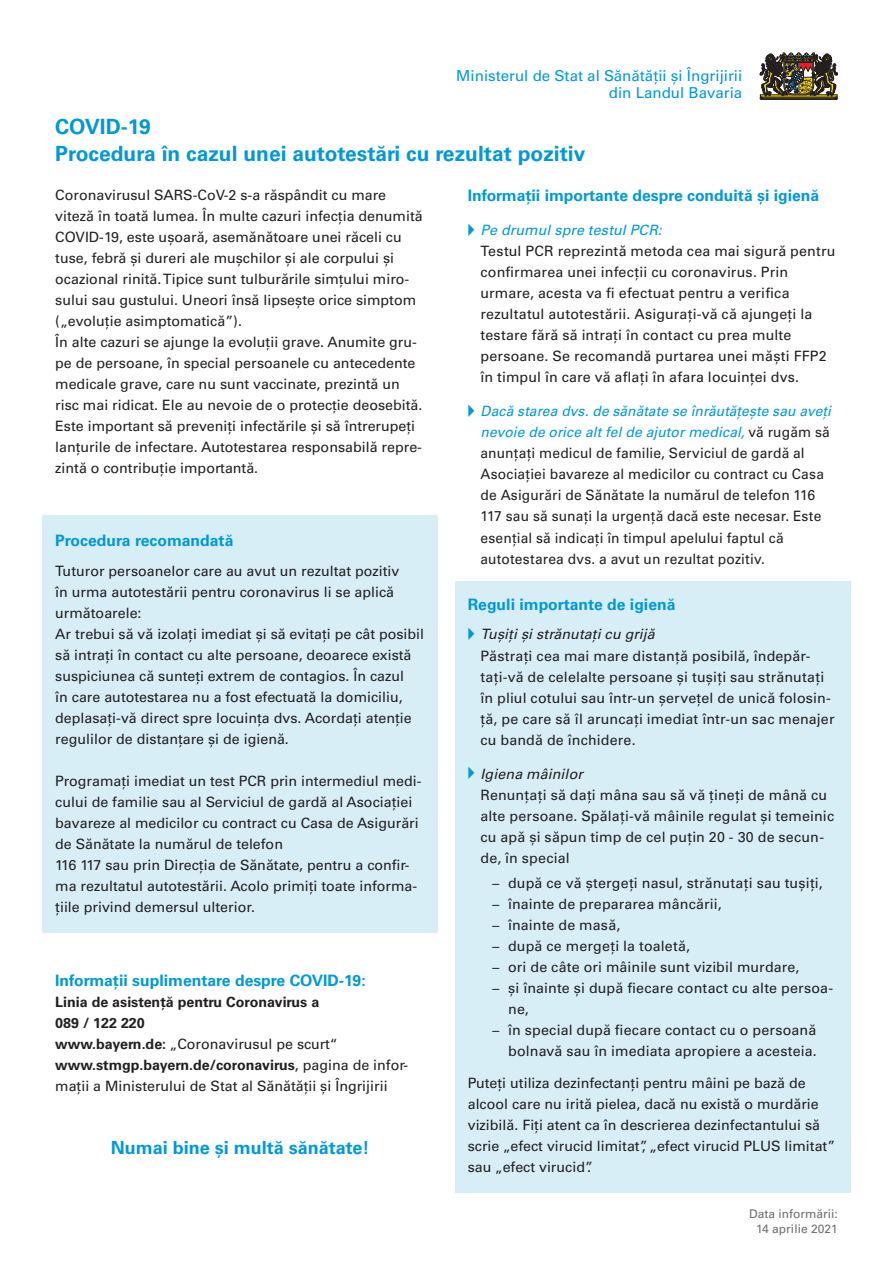
<style>
.page{position:relative;width:893px;height:1263px;background:#fff}
.page>*{position:absolute;margin:0;border:0;box-sizing:border-box;transform-origin:0 0}
.Head1{font:700 21px "Univers LT Pro 65";color:#0099d5}
.Head3{font:700 18px "Univers LT Pro 65";color:#0099d5}
.Head3-2{font:700 15.75px "Univers LT Pro 65";color:#0099d5}
.t1{font:15.15px/16.8px "Univers LT Pro 55 Roman";color:#0099d5;text-align:right}
.Fließtext{font:14.25px/21px "Univers LT Pro 55 Roman";color:#231f20}
.Fließtext_Abstand_da{font:14.25px/21px "Univers LT Pro 55 Roman";color:#231f20}
.Fließtext-2{font:700 14.25px/21px "Univers LT Pro 65";color:#231f20}
.Fußzeile{font:12px "Univers LT Pro 55 Roman";color:#6c6d70}
.s1{font-family:"Univers LT Pro 65";font-weight:700}
.s2{font-family:"Univers LT Pro 55";font-style:italic;color:#0099d5}
.s3{font-family:"Univers LT Pro 55";font-style:italic}
.s4{font-size:13.5px}
</style>
<div class="page">
<div style="left:455px;top:581px;width:395px;height:611px;background:#d8eef7"></div>
<div style="left:43px;top:516px;width:395px;height:417px;background:#d8eef7"></div>
<svg style="left:760px;top:53px;width:78px;height:47px;background:#655c47"></svg>
<p class="t1" style="left:456px;top:67px;width:288px">Ministerul de Stat al Sănătății și Îngrijirii din Landul Bavaria</p>
<h1 class="Head1" style="left:55px;top:114px;width:97px">COVID-19</h1>
<h1 class="Head1" style="left:55px;top:141px;width:532px">Procedura în cazul unei autotestări cu rezultat pozitiv</h1>
<p class="Fließtext" style="left:55px;top:185px;width:369px">Coronavirusul SARS-CoV-2 s-a răspândit cu mare viteză în toată lumea. În multe cazuri infecția denumită COVID-19, este ușoară, asemănătoare unei răceli cu tuse, febră și dureri ale mușchilor și ale corpului și ocazional rinită. Tipice sunt tulburările simțului miro&shy;sului sau gustului. Uneori însă lipsește orice simptom („evoluție asimptomatică”).<br>În alte cazuri se ajunge la evoluții grave. Anumite gru&shy;pe de persoane, în special persoanele cu antecedente medicale grave, care nu sunt vaccinate, prezintă un risc mai ridicat. Ele au nevoie de o protecție deosebită.<br>Este important să preveniți infectările și să întrerupeți lanțurile de infectare. Autotestarea responsabilă repre&shy;zintă o contribuție importantă.</p>
<h2 class="Head3-2" style="left:55px;top:531px;width:180px">Procedura recomandată</h2>
<p class="Fließtext_Abstand_da" style="left:55px;top:560px;width:370px">Tuturor persoanelor care au avut un rezultat pozitiv<br>în urma autotestării pentru coronavirus li se aplică următoarele:<br>Ar trebui să vă izolați imediat și să evitați pe cât posibil să intrați în contact cu alte persoane, deoarece există suspiciunea că sunteți extrem de contagios. În cazul<br>în care autotestarea nu a fost efectuată la domiciliu, deplasați-vă direct spre locuința dvs. Acordați atenție regulilor de distanțare și de igienă.</p>
<p class="Fließtext" style="left:55px;top:770px;width:368px">Programați imediat un test PCR prin intermediul medi&shy;cului de familie sau al Serviciul de gardă al Asociației bavareze al medicilor cu contract cu Casa de Asigurări de Sănătate la numărul de telefon<br>116 117 sau prin Direcția de Sănătate, pentru a confir&shy;ma rezultatul autotestării. Acolo primiți toate informa&shy;țiile privind demersul ulterior.</p>
<h2 class="Head3-2" style="left:55px;top:971px;width:312px">Informații suplimentare despre COVID-19:</h2>
<p class="Fließtext-2" style="left:55px;top:992px;width:266px">Linia de asistență pentru Coronavirus a<br>089 / 122 220</p>
<p class="Fließtext" style="left:55px;top:1034px;width:284px"><span class="s1">www.bayern.de:</span> „Coronavirusul pe scurt“</p>
<p class="Fließtext" style="left:55px;top:1055px;width:355px"><span class="s1">www.stmgp.bayern.de/coronavirus</span>, pagina de infor&shy;mații a Ministerului de Stat al Sănătății și Îngrijirii</p>
<h2 class="Head3" style="left:111px;top:1137px;width:260px">Numai bine și multă sănătate!</h2>
<h2 class="Head3-2" style="left:468px;top:186px;width:353px">Informații importante despre conduită și igienă</h2>
<p class="Fließtext" style="left:480px;top:220px;width:357px"><span class="s2">Pe drumul spre testul PCR:<br></span>Testul PCR reprezintă metoda cea mai sigură pentru confirmarea unei infecții cu coronavirus. Prin urmare, acesta va fi efectuat pentru a verifica rezultatul autotestării. Asigurați-vă că ajungeți la testare fără să intrați în contact cu prea multe persoane. Se recomandă purtarea unei măști FFP2 în timpul în care vă aflați în afara locuinței dvs.</p>
<p class="Fließtext" style="left:480px;top:401px;width:352px"><span class="s2">Dacă starea dvs. de sănătate se înrăutățește sau aveți nevoie de orice alt fel de ajutor medical,</span> vă rugăm să anunțați medicul de familie, Serviciul de gardă al Asociației bavareze al medicilor cu contract cu Casa de Asigurări de Sănătate la numărul de telefon 116<br>117 sau să sunați la urgență dacă este necesar. Este esențial să indicați în timpul apelului faptul că autotestarea dvs. a avut un rezultat pozitiv.</p>
<h2 class="Head3-2" style="left:468px;top:595px;width:209px">Reguli importante de igienă</h2>
<p class="Fließtext" style="left:480px;top:624px;width:356px"><span class="s3">Tușiți și strănutați cu grijă<br></span>Păstrați cea mai mare distanță posibilă, îndepăr&shy;tați-vă de celelalte persoane și tușiți sau strănutați în pliul cotului sau într-un șervețel de unică folosin&shy;ță, pe care să îl aruncați imediat într-un sac menajer cu bandă de închidere.</p>
<p class="Fließtext" style="left:480px;top:763px;width:355px"><span class="s3">Igiena mâinilor<br></span>Renunțați să dați mâna sau să vă țineți de mână cu alte persoane. Spălați-vă mâinile regulat și temeinic cu apă și săpun timp de cel puțin 20 - 30 de secun&shy;de, în special</p>
<p class="Fließtext" style="left:491px;top:872px;width:333px"><span class="s4">—</span> după ce vă ștergeți nasul, strănutați sau tușiți,</p>
<p class="Fließtext" style="left:491px;top:893px;width:232px"><span class="s4">—</span> înainte de prepararea mâncării,</p>
<p class="Fließtext" style="left:491px;top:914px;width:131px"><span class="s4">—</span> înainte de masă,</p>
<p class="Fließtext" style="left:491px;top:935px;width:200px"><span class="s4">—</span> după ce mergeți la toaletă,</p>
<p class="Fließtext" style="left:491px;top:956px;width:310px"><span class="s4">—</span> ori de câte ori mâinile sunt vizibil murdare,</p>
<p class="Fließtext" style="left:508px;top:977px;width:327px;text-indent:-17px"><span class="s4">—</span> și înainte și după fiecare contact cu alte persoa&shy;ne,</p>
<p class="Fließtext" style="left:491px;top:1019px;width:327px;text-align:right"><span class="s4">—</span> în special după fiecare contact cu o persoană bolnavă sau în imediata apropiere a acesteia.</p>
<p class="Fließtext" style="left:468px;top:1072px;width:369px">Puteți utiliza dezinfectanți pentru mâini pe bază de alcool care nu irită pielea, dacă nu există o murdărie vizibilă. Fiți atent ca în descrierea dezinfectantului să scrie „efect virucid limitat”, „efect virucid PLUS limitat” sau „efect virucid”.</p>
<p class="Fußzeile" style="left:749px;top:1207px;width:90px">Data informării:</p>
<p class="Fußzeile" style="left:756px;top:1222px;width:83px">14 aprilie 2021</p>
</div>
